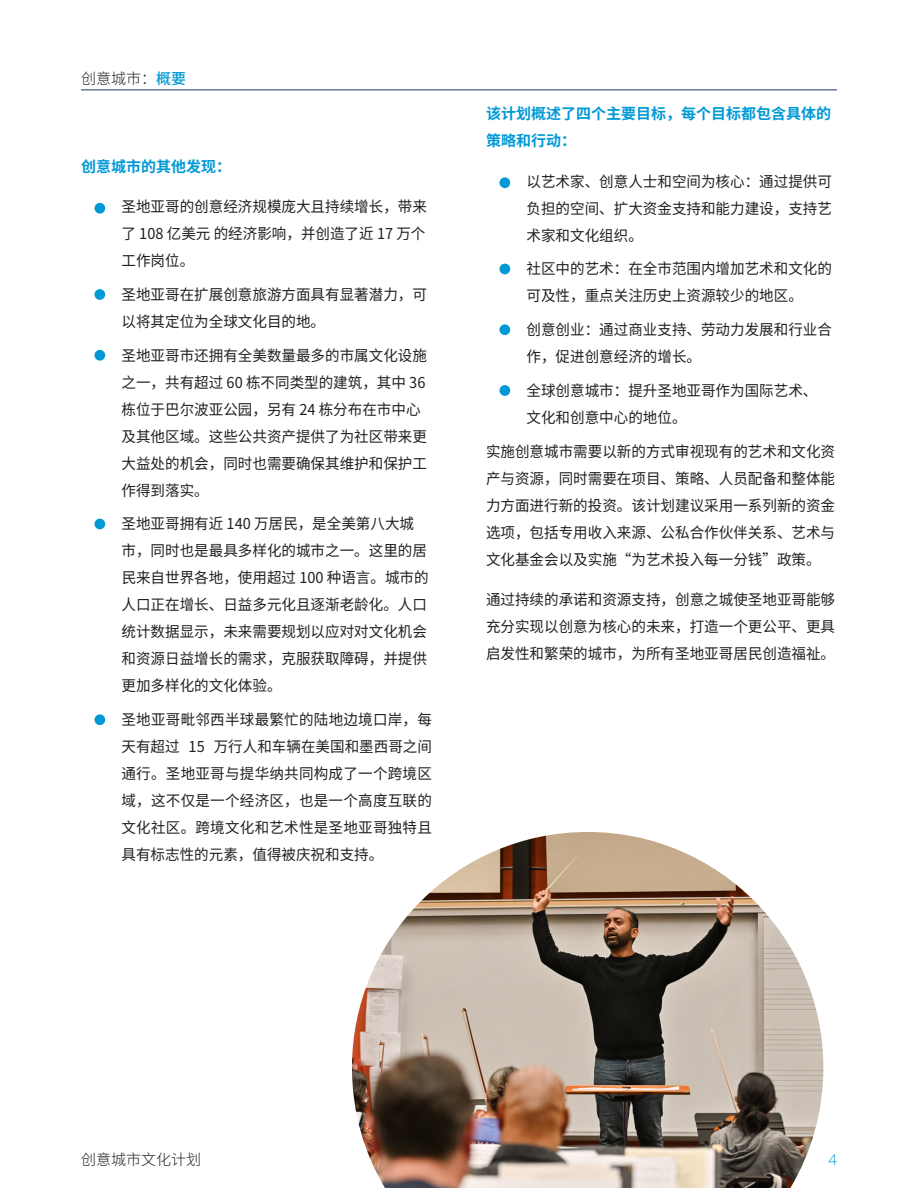
<style>
.page{position:relative;width:918px;height:1188px;background:#fff}
.page>*{position:absolute;margin:0;border:0;box-sizing:border-box;transform-origin:0 0}
.Indented_bullets{font:15px/27px "Noto Sans CJ Ksc";color:#231f20}
.Bold_Body_Copy{font:700 15px/27px "Noto Sans CJ Ksc";color:#0099d6}
.t1{font:300 15px "Noto Sans CJ Ksc";color:#231f20}
.t2{font:300 15px "Open Sans";color:#0099d6}
.s1{font-weight:500;color:#0099d6}
</style>
<div class="page">
<div style="left:95px;top:203px;width:10px;height:11px;background:#0099d6;border-radius:50%"></div>
<div style="left:95px;top:289px;width:10px;height:11px;background:#0099d6;border-radius:50%"></div>
<div style="left:95px;top:350px;width:10px;height:11px;background:#0099d6;border-radius:50%"></div>
<div style="left:95px;top:519px;width:10px;height:10px;background:#0099d6;border-radius:50%"></div>
<div style="left:95px;top:714px;width:10px;height:11px;background:#0099d6;border-radius:50%"></div>
<div style="left:500px;top:177px;width:10px;height:11px;background:#0099d6;border-radius:50%"></div>
<div style="left:500px;top:264px;width:10px;height:10px;background:#0099d6;border-radius:50%"></div>
<div style="left:500px;top:324px;width:10px;height:11px;background:#0099d6;border-radius:50%"></div>
<div style="left:500px;top:385px;width:10px;height:11px;background:#0099d6;border-radius:50%"></div>
<hr style="left:81px;top:89px;width:756px;height:1px;background:#233168">
<img style="left:352px;top:832px;width:471px;height:356px">
<p class="t1" style="left:81px;top:70px;width:106px">创意城市：<span class="s1">概要</span></p>
<p class="Bold_Body_Copy" style="left:81px;top:153px;width:151px">创意城市的其他发现：</p>
<p class="Indented_bullets" style="left:122px;top:193px;width:307px;text-align:justify">圣地亚哥的创意经济规模庞大且持续增长，带来了 108 亿美元 的经济影响，并创造了近 17 万个工作岗位。</p>
<p class="Indented_bullets" style="left:122px;top:281px;width:307px">圣地亚哥在扩展创意旅游方面具有显著潜力，可以将其定位为全球文化目的地。</p>
<p class="Indented_bullets" style="left:122px;top:342px;width:307px">圣地亚哥市还拥有全美数量最多的市属文化设施之一，共有超过 60 栋不同类型的建筑，其中 36栋位于巴尔波亚公园，另有 24 栋分布在市中心及其他区域。这些公共资产提供了为社区带来更大益处的机会，同时也需要确保其维护和保护工作得到落实。</p>
<p class="Indented_bullets" style="left:122px;top:511px;width:309px">圣地亚哥拥有近 140 万居民，是全美第八大城市，同时也是最具多样化的城市之一。这里的居民来自世界各地，使用超过 100 种语言。城市的人口正在增长、日益多元化且逐渐老龄化。人口统计数据显示，未来需要规划以应对对文化机会和资源日益增长的需求，克服获取障碍，并提供更加多样化的文化体验。</p>
<p class="Indented_bullets" style="left:122px;top:706px;width:312px;text-align:justify">圣地亚哥毗邻西半球最繁忙的陆地边境口岸，每天有超过 15 万行人和车辆在美国和墨西哥之间通行。圣地亚哥与提华纳共同构成了一个跨境区域，这不仅是一个经济区，也是一个高度互联的文化社区。跨境文化和艺术性是圣地亚哥独特且具有标志性的元素，值得被庆祝和支持。</p>
<p class="Bold_Body_Copy" style="left:486px;top:100px;width:346px">该计划概述了四个主要目标，每个目标都包含具体的策略和行动：</p>
<p class="Indented_bullets" style="left:526px;top:168px;width:307px;text-align:justify">以艺术家、创意人士和空间为核心：通过提供可负担的空间、扩大资金支持和能力建设，支持艺术家和文化组织。</p>
<p class="Indented_bullets" style="left:526px;top:256px;width:307px">社区中的艺术：在全市范围内增加艺术和文化的可及性，重点关注历史上资源较少的地区。</p>
<p class="Indented_bullets" style="left:526px;top:316px;width:307px">创意创业：通过商业支持、劳动力发展和行业合作，促进创意经济的增长。</p>
<p class="Indented_bullets" style="left:526px;top:377px;width:293px">全球创意城市：提升圣地亚哥作为国际艺术、文化和创意中心的地位。</p>
<p class="Indented_bullets" style="left:486px;top:438px;width:351px;text-align:justify">实施创意城市需要以新的方式审视现有的艺术和文化资产与资源，同时需要在项目、策略、人员配备和整体能力方面进行新的投资。该计划建议采用一系列新的资金选项，包括专用收入来源、公私合作伙伴关系、艺术与文化基金会以及实施“为艺术投入每一分钱”政策。</p>
<p class="Indented_bullets" style="left:486px;top:586px;width:351px;text-align:justify">通过持续的承诺和资源支持，创意之城使圣地亚哥能够充分实现以创意为核心的未来，打造一个更公平、更具启发性和繁荣的城市，为所有圣地亚哥居民创造福祉。</p>
<p class="t1" style="left:81px;top:1151px;width:121px">创意城市文化计划</p>
<p class="t2" style="left:828px;top:1149px;width:10px">4</p>
</div>
